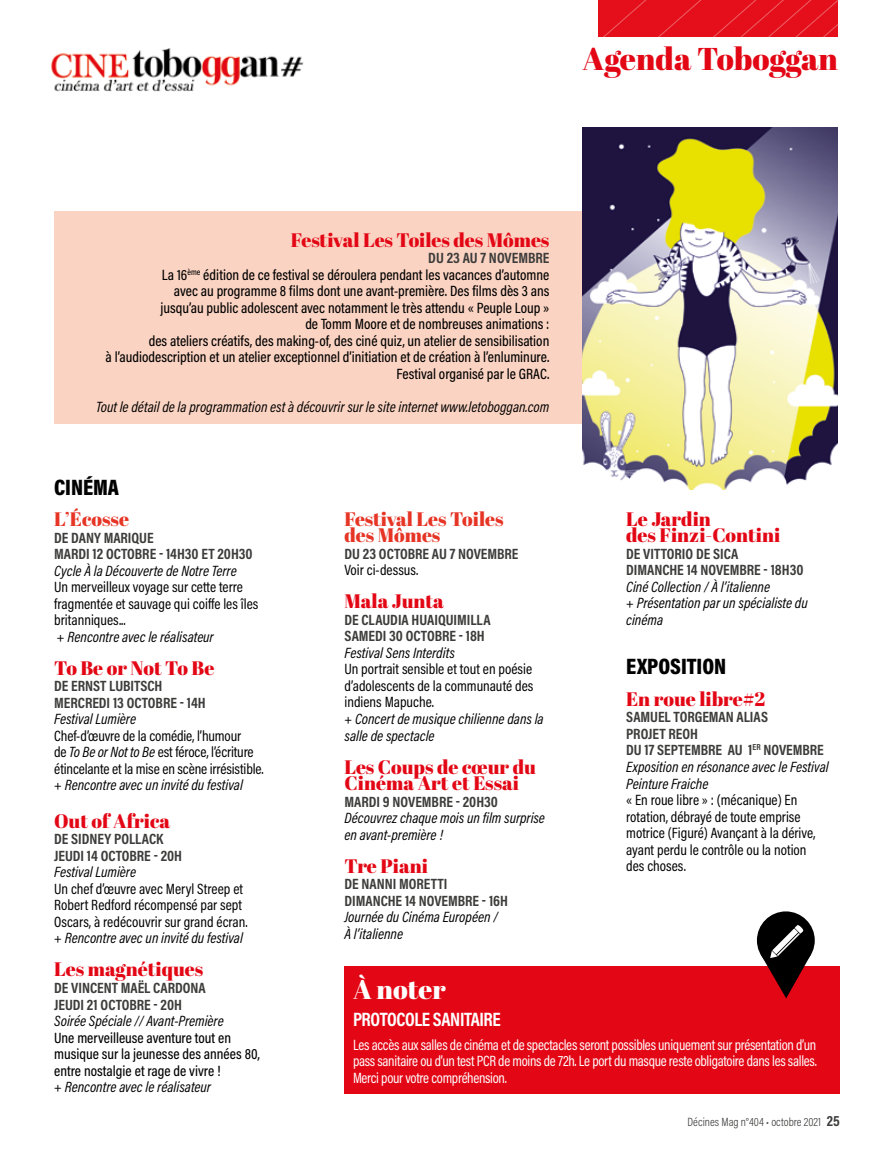
<style>
.page{position:relative;width:893px;height:1149px;background:#fff}
.page>*{position:absolute;margin:0;border:0;box-sizing:border-box;transform-origin:0 0}
.t1{font:31.5px "Abril Fatface";color:#e30715}
.t2{font:27px "Abril Fatface";color:#fff}
.t3{font:900 22.5px "Acumin Pro Cond";color:#000}
.t4{font:19.5px/16.5px "Abril Fatface";color:#e30715}
.t5{font:19.5px/16.5px "Abril Fatface";color:#e63425}
.t6{font:700 19.5px "Acumin Pro Cond";letter-spacing:-.02em;color:#fff}
.t7{font:italic 15px/16.5px "Acumin Pro Cond";color:#000}
.t8{font:15px/16.5px "Acumin Pro Cond";color:#000}
.t9{font:500 15px/16.5px "Acumin Pro Cond";color:#000}
.t10{font:700 15px/16.5px "Acumin Pro Cond";color:#3c3c3b}
.t11{font:15px/16.5px "Acumin Pro Cond";letter-spacing:-.02em;color:#fff;text-align:justify}
.t12{font:300 12px "Acumin Pro Cond";color:#3c3c3b}
.s1{font-weight:700;color:#3c3c3b}
.s2{font-style:italic}
.s3{font-weight:400;font-style:italic;color:#000}
.s4{font-weight:700;font-size:15px}
</style>
<div class="page">
<svg style="left:598px;top:0;width:240px;height:36px;background:#e4121d"></svg>
<div style="left:54px;top:210px;width:562px;height:213px;background:#fbd3c2"></div>
<img style="left:583px;top:128px;width:255px;height:361px">
<img style="left:51px;top:48px;width:253px;height:43px">
<div style="left:344px;top:965px;width:496px;height:128px;background:#e30715"></div>
<div style="left:757px;top:911px;width:58px;height:58px;background:#000;border-radius:50%"></div>
<svg style="left:761px;top:924px;width:50px;height:74px"></svg>
<h1 class="t1" style="left:583px;top:36px;width:257px">Agenda Toboggan</h1>
<h3 class="t4" style="left:291px;top:231px;width:260px">Festival Les Toiles des Mômes</h3>
<p class="t9" style="left:106px;top:249px;width:445px;text-align:right"><span class="s1">DU 23 AU 7 NOVEMBRE<br></span>La 16<sup>ème</sup> édition de ce festival se déroulera pendant les vacances d’automne<br>avec au programme 8 films dont une avant-première. Des films dès 3 ans<br>jusqu’au public adolescent avec notamment le très attendu « Peuple Loup »<br>de Tomm Moore et de nombreuses animations :<br>des ateliers créatifs, des making-of, des ciné quiz, un atelier de sensibilisation<br>à l’audiodescription et un atelier exceptionnel d’initiation et de création à l’enluminure.<br>Festival organisé par le GRAC.</p>
<p class="t7" style="left:96px;top:398px;width:455px">Tout le détail de la programmation est à découvrir sur le site internet www.letoboggan.com</p>
<h3 class="t3" style="left:54px;top:472px;width:66px">CINÉMA</h3>
<h3 class="t5" style="left:54px;top:510px;width:76px">L’Écosse</h3>
<p class="t10" style="left:54px;top:528px;width:200px">DE DANY MARIQUE<br>MARDI 12 OCTOBRE - 14H30 ET 20H30</p>
<p class="t7" style="left:54px;top:561px;width:184px">Cycle À la Découverte de Notre Terre</p>
<p class="t8" style="left:54px;top:578px;width:206px">Un merveilleux voyage sur cette terre fragmentée et sauvage qui coiffe les îles britanniques...</p>
<p class="t7" style="left:57px;top:627px;width:158px">+ Rencontre avec le réalisateur</p>
<h3 class="t4" style="left:54px;top:658px;width:162px">To Be or Not To Be</h3>
<p class="t10" style="left:54px;top:677px;width:153px">DE ERNST LUBITSCH<br>MERCREDI 13 OCTOBRE - 14H</p>
<p class="t7" style="left:54px;top:710px;width:83px">Festival Lumière</p>
<p class="t8" style="left:54px;top:726px;width:211px">Chef-d’œuvre de la comédie, l’humour<br>de <span class="s2">To Be or Not to Be</span> est féroce, l’écriture étincelante et la mise en scène irrésistible.</p>
<p class="t7" style="left:54px;top:776px;width:190px">+ Rencontre avec un invité du festival</p>
<h3 class="t4" style="left:54px;top:811px;width:117px">Out of Africa</h3>
<p class="t10" style="left:54px;top:830px;width:129px">DE SIDNEY POLLACK<br>JEUDI 14 OCTOBRE - 20H</p>
<p class="t7" style="left:54px;top:863px;width:83px">Festival Lumière</p>
<p class="t8" style="left:54px;top:879px;width:195px">Un chef d’œuvre avec Meryl Streep et<br>Robert Redford récompensé par sept<br>Oscars, à redécouvrir sur grand écran.</p>
<p class="t7" style="left:54px;top:929px;width:190px">+ Rencontre avec un invité du festival</p>
<h3 class="t4" style="left:54px;top:960px;width:151px">Les magnétiques</h3>
<p class="t10" style="left:54px;top:978px;width:153px">DE VINCENT MAËL CARDONA<br>JEUDI 21 OCTOBRE - 20H</p>
<p class="t7" style="left:54px;top:1011px;width:171px">Soirée Spéciale // Avant-Première</p>
<p class="t9" style="left:54px;top:1028px;width:207px">Une merveilleuse aventure tout en musique sur la jeunesse des années 80, entre nostalgie et rage de vivre !</p>
<p class="t7" style="left:54px;top:1077px;width:158px">+ Rencontre avec le réalisateur</p>
<h3 class="t5" style="left:344px;top:510px;width:161px">Festival Les Toiles des Mômes</h3>
<p class="t10" style="left:344px;top:545px;width:176px">DU 23 OCTOBRE AU 7 NOVEMBRE</p>
<p class="t8" style="left:344px;top:561px;width:75px">Voir ci-dessus.</p>
<h3 class="t4" style="left:344px;top:592px;width:101px">Mala Junta</h3>
<p class="t10" style="left:344px;top:611px;width:148px">DE CLAUDIA HUAIQUIMILLA<br>SAMEDI 30 OCTOBRE - 18H</p>
<p class="t7" style="left:344px;top:644px;width:112px">Festival Sens Interdits</p>
<p class="t8" style="left:344px;top:660px;width:190px;text-align:justify">Un portrait sensible et tout en poésie d’adolescents de la communauté des indiens Mapuche.</p>
<p class="t7" style="left:344px;top:710px;width:201px">+ Concert de musique chilienne dans la salle de spectacle</p>
<h3 class="t4" style="left:344px;top:757px;width:193px">Les Coups de cœur du<br>Cinéma Art et Essai</h3>
<p class="t10" style="left:344px;top:792px;width:155px">MARDI 9 NOVEMBRE - 20H30</p>
<p class="t7" style="left:344px;top:809px;width:202px">Découvrez chaque mois un film surprise en avant-première !</p>
<h3 class="t4" style="left:344px;top:856px;width:85px">Tre Piani</h3>
<p class="t10" style="left:344px;top:875px;width:165px">DE NANNI MORETTI<br>DIMANCHE 14 NOVEMBRE - 16H</p>
<p class="t7" style="left:344px;top:908px;width:155px">Journée du Cinéma Européen /<br>À l’italienne</p>
<h3 class="t4" style="left:626px;top:510px;width:156px">Le Jardin<br>des Finzi-Contini</h3>
<p class="t10" style="left:626px;top:545px;width:179px">DE VITTORIO DE SICA<br>DIMANCHE 14 NOVEMBRE - 18H30</p>
<p class="t7" style="left:626px;top:578px;width:183px">Ciné Collection / À l’italienne<br>+ Présentation par un spécialiste du cinéma</p>
<h3 class="t3" style="left:626px;top:651px;width:102px">EXPOSITION</h3>
<h3 class="t4" style="left:626px;top:690px;width:141px">En roue libre#2</h3>
<p class="t10" style="left:626px;top:708px;width:204px">SAMUEL TORGEMAN ALIAS<br>PROJET REOH<br>DU 17 SEPTEMBRE AU 1<sup>ER</sup> NOVEMBRE<br><span class="s3">Exposition en résonance avec le Festival<br>Peinture Fraiche</span></p>
<p class="t8" style="left:626px;top:791px;width:191px">« En roue libre » : (mécanique) En rotation, débrayé de toute emprise motrice (Figuré) Avançant à la dérive, ayant perdu le contrôle ou la notion des choses.</p>
<h2 class="t2" style="left:353px;top:969px;width:94px">À noter</h2>
<h3 class="t6" style="left:353px;top:1005px;width:149px">PROTOCOLE SANITAIRE</h3>
<p class="t11" style="left:353px;top:1035px;width:466px">Les accès aux salles de cinéma et de spectacles seront possibles uniquement sur présentation d’un pass sanitaire ou d’un test PCR de moins de 72h. Le port du masque reste obligatoire dans les salles.<br>Merci pour votre compréhension.</p>
<p class="t12" style="left:687px;top:1114px;width:154px">Décines Mag n°404 • octobre 2021 <span class="s4">25</span></p>
</div>
